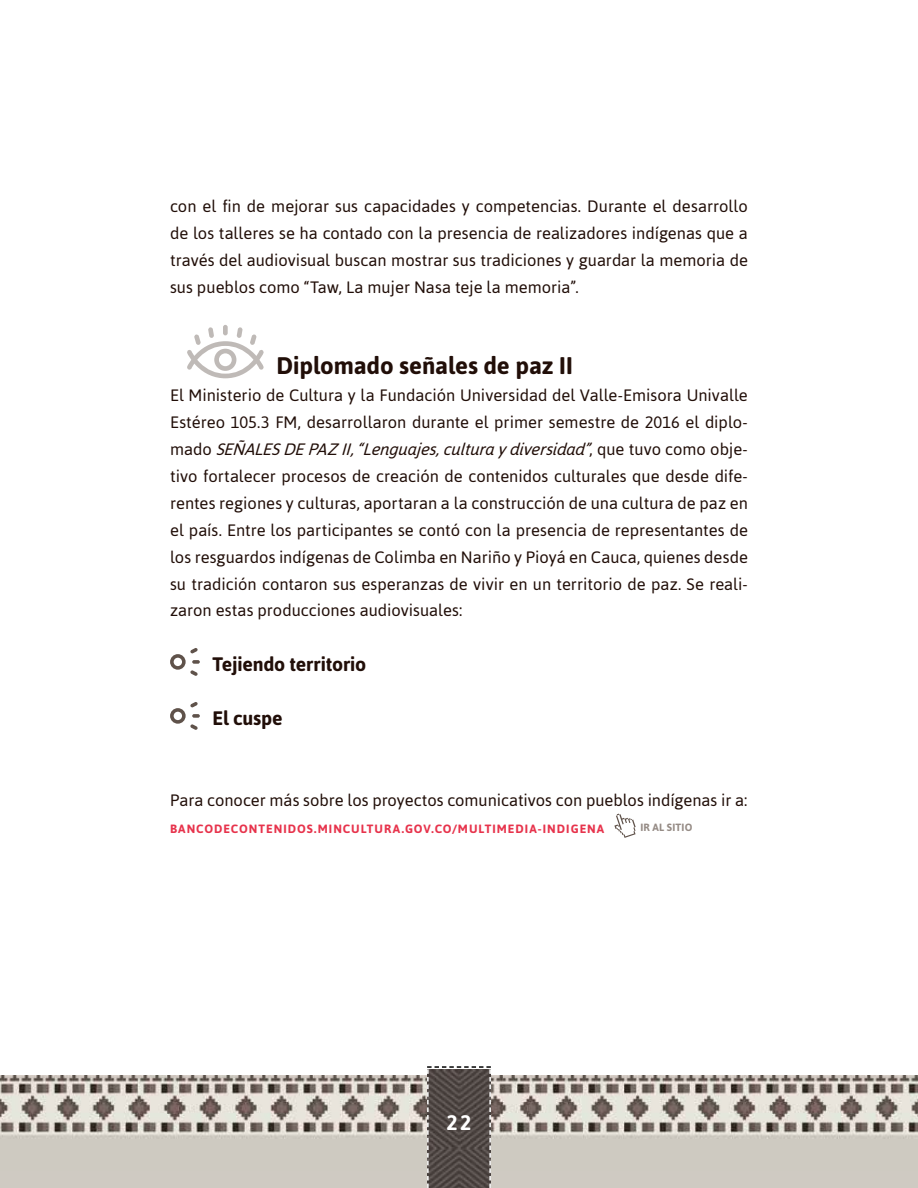
<style>
.page{position:relative;width:918px;height:1188px;background:#fff}
.page>*{position:absolute;margin:0;border:0;box-sizing:border-box;transform-origin:0 0}
.t1{font:700 24px "Asap";letter-spacing:-.005em;color:#210e08}
.t2{font:700 21px "Asap";color:#fff}
.t3{font:700 19.5px "Asap";letter-spacing:-.005em;color:#210e08}
.t4{font:16.5px/27px "Asap";color:#210e08;text-align:justify}
.t5{font:700 12px "Asap";letter-spacing:.085em;color:#e7334c}
.t6{font:700 10.5px "Asap";letter-spacing:.025em;color:#968c86}
.s1{font-style:italic}
</style>
<div class="page">
<img style="left:0;top:1076px;width:917px;height:95px">
<hr style="left:917px;top:1076px;width:1px;height:106px;background:#ddd7cf">
<div style="left:0;top:1171px;width:918px;height:17px;background:#cfcac2"></div>
<svg style="left:427px;top:1066px;width:64px;height:122px;background:#58514e"></svg>
<div style="left:223px;top:325px;width:5px;height:10px;background:#bfbab7;border-radius:2px"></div>
<svg style="left:187px;top:327px;width:77px;height:51px"></svg>
<svg style="left:614px;top:814px;width:22px;height:24px"></svg>
<svg style="left:170px;top:648px;width:30px;height:28px"></svg>
<svg style="left:170px;top:702px;width:30px;height:28px"></svg>
<p class="t4" style="left:170px;top:192px;width:579px">con el fin de mejorar sus capacidades y competencias. Durante el desarrollo de los talleres se ha contado con la presencia de realizadores indígenas que a través del audiovisual buscan mostrar sus tradiciones y guardar la memoria de sus pueblos como “Taw, La mujer Nasa teje la memoria”.</p>
<h1 class="t1" style="left:276px;top:351px;width:298px">Diplomado señales de paz II</h1>
<p class="t4" style="left:170px;top:381px;width:579px">El Ministerio de Cultura y la Fundación Universidad del Valle-Emisora Univalle Estéreo 105.3 FM, desarrollaron durante el primer semestre de 2016 el diplo&shy;m a d o <span class="s1">SEÑALES DE PAZ II,“Lenguajes,cultura y diversidad”</span>, q u e t u v o c o m o o b j e - tivo fortalecer procesos de creación de contenidos culturales que desde dife&shy;rentes regiones y culturas, aportaran a la construcción de una cultura de paz en el país. Entre los participantes se contó con la presencia de representantes de los resguardos indígenas de Colimba en Nariño y Pioyá en Cauca, quienes desde su tradición contaron sus esperanzas de vivir en un territorio de paz. Se reali&shy;zaron estas producciones audiovisuales:</p>
<p class="t3" style="left:213px;top:652px;width:155px">Tejiendo territorio</p>
<p class="t3" style="left:213px;top:706px;width:72px">El cuspe</p>
<p class="t4" style="left:170px;top:786px;width:579px">Para conocer más sobre los proyectos comunicativos con pueblos indígenas ir a:</p>
<p class="t5" style="left:170px;top:821px;width:436px">BANCODECONTENIDOS.MINCULTURA.GOV.CO/MULTIMEDIA-INDIGENA</p>
<p class="t6" style="left:640px;top:821px;width:54px">IR AL SITIO</p>
<p class="t2" style="left:447px;top:1110px;width:26px">22</p>
</div>
